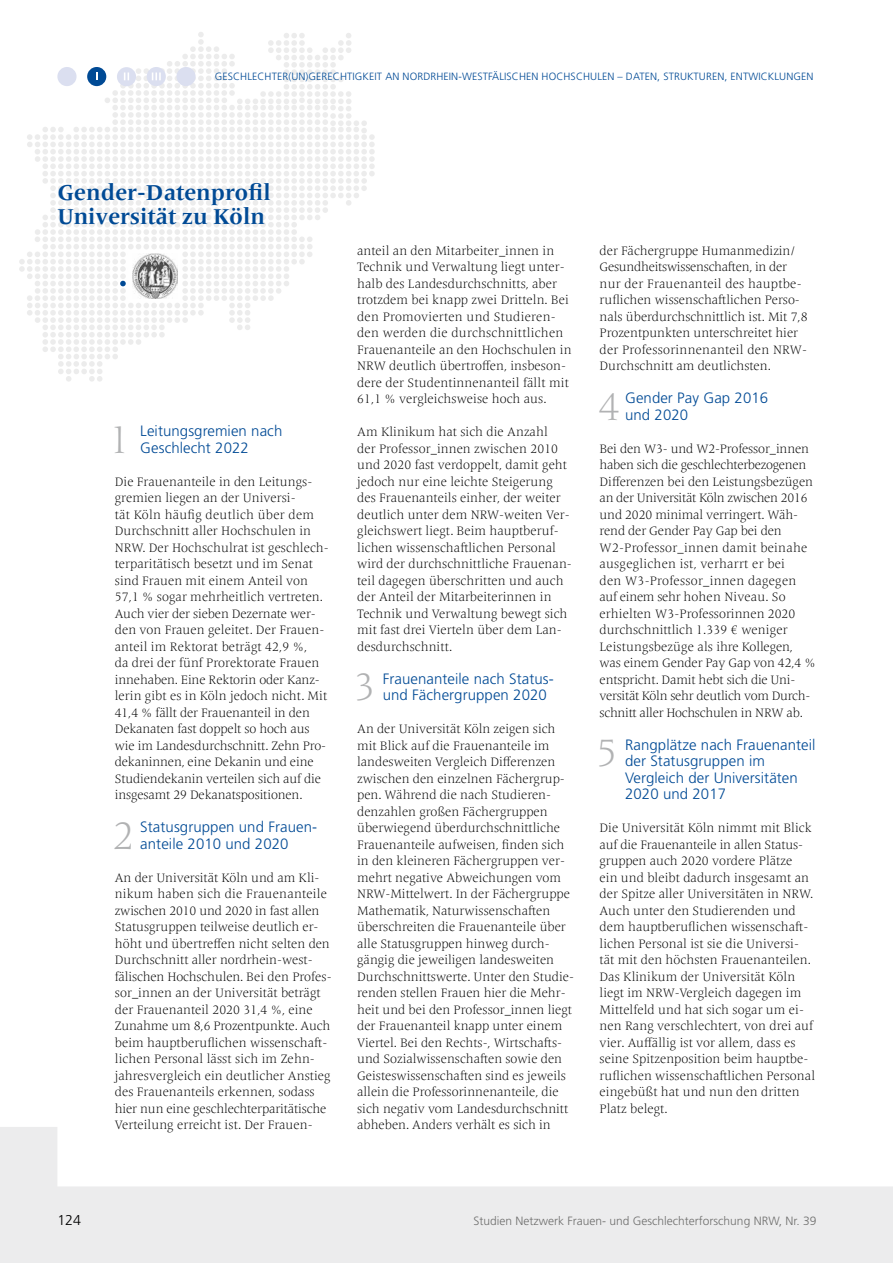
<style>
.page{position:relative;width:893px;height:1263px;background:#fff}
.page>*{position:absolute;margin:0;border:0;box-sizing:border-box;transform-origin:0 0}
.t1{font:300 39.9px "Frutiger Serif LT Pro";color:#b1b2b3}
.t2{font:700 22.5px/24px "Frutiger Serif LT Pro";color:#004a95}
.t3{font:300 15px/16.5px "Frutiger LT Std";letter-spacing:.005em;color:#004a95}
.t4{font:300 14.25px "Frutiger LT Std";color:#000}
.t5{font:300 12.75px/16.5px "Frutiger Serif LT Pro";color:#000}
.t6{font:300 12px "Frutiger LT Std";color:#6f6f6e}
.t7{font:300 10.5px "Frutiger LT Std";letter-spacing:.01em;color:#004a95}
</style>
<div class="page">
<svg style="left:0;top:1127px;width:893px;height:136px;fill:#ececed"></svg>
<svg style="left:19px;top:32px;width:356px;height:350px"></svg>
<p class="t7" style="left:215px;top:71px;width:600px">GESCHLECHTER(UN)GERECHTIGKEIT AN NORDRHEIN-WESTFÄLISCHEN HOCHSCHULEN – DATEN, STRUKTUREN, ENTWICKLUNGEN</p>
<h2 class="t2" style="left:57px;top:180px;width:215px">Gender-Datenprofil<br>Universität zu Köln</h2>
<h1 class="t1" style="left:109px;top:415px;width:23px">1</h1>
<p class="t3" style="left:140px;top:423px;width:144px">Leitungsgremien nach<br>Geschlecht 2022</p>
<p class="t5" style="left:115px;top:473px;width:215px">Die Frauenanteile in den Leitungs&shy;gremien liegen an der Universi-<br>tät Köln häufig deutlich über dem Durchschnitt aller Hochschulen in NRW. Der Hochschulrat ist geschlech&shy;terparitätisch besetzt und im Senat sind Frauen mit einem Anteil von 57,1 % sogar mehrheitlich vertreten.<br>Auch vier der sieben Dezernate wer&shy;den von Frauen geleitet. Der Frauen&shy;anteil im Rektorat beträgt 42,9 %,<br>da drei der fünf Prorektorate Frauen innehaben. Eine Rektorin oder Kanz&shy;lerin gibt es in Köln jedoch nicht. Mit 41,4 % fällt der Frauenanteil in den Dekanaten fast doppelt so hoch aus wie im Landesdurchschnitt. Zehn Pro&shy;dekaninnen, eine Dekanin und eine Studiendekanin verteilen sich auf die insgesamt 29 Dekanatspositionen.</p>
<h1 class="t1" style="left:113px;top:811px;width:23px">2</h1>
<p class="t3" style="left:140px;top:819px;width:178px">Statusgruppen und Frauen&shy;anteile 2010 und 2020</p>
<p class="t5" style="left:115px;top:869px;width:218px">An der Universität Köln und am Kli&shy;nikum haben sich die Frauenanteile zwischen 2010 und 2020 in fast allen Statusgruppen teilweise deutlich er&shy;höht und übertreffen nicht selten den Durchschnitt aller nordrhein-west&shy;fälischen Hochschulen. Bei den Profes&shy;sor_innen an der Universität beträgt der Frauenanteil 2020 31,4 %, eine Zunahme um 8,6 Prozentpunkte. Auch beim hauptberuflichen wissenschaft&shy;lichen Personal lässt sich im Zehn&shy;jahresvergleich ein deutlicher Anstieg des Frauenanteils erkennen, sodass hier nun eine geschlechterparitätische Verteilung erreicht ist. Der Frauen-</p>
<p class="t5" style="left:357px;top:242px;width:216px">anteil an den Mitarbeiter_innen in Technik und Verwaltung liegt unter&shy;halb des Landesdurchschnitts, aber trotzdem bei knapp zwei Dritteln. Bei den Promovierten und Studieren&shy;den werden die durchschnittlichen Frauenanteile an den Hochschulen in NRW deutlich übertroffen, insbeson&shy;dere der Studentinnenanteil fällt mit 61,1 % vergleichsweise hoch aus.</p>
<p class="t5" style="left:357px;top:424px;width:216px">Am Klinikum hat sich die Anzahl<br>der Professor_innen zwischen 2010 und 2020 fast verdoppelt, damit geht jedoch nur eine leichte Steigerung des Frauenanteils einher, der weiter deutlich unter dem NRW-weiten Ver&shy;gleichswert liegt. Beim hauptberuf&shy;lichen wissenschaftlichen Personal wird der durchschnittliche Frauenan&shy;teil dagegen überschritten und auch der Anteil der Mitarbeiterinnen in Technik und Verwaltung bewegt sich mit fast drei Vierteln über dem Lan&shy;desdurchschnitt.</p>
<h1 class="t1" style="left:354px;top:663px;width:23px">3</h1>
<p class="t3" style="left:383px;top:670px;width:173px">Frauenanteile nach Status&shy;und Fächergruppen 2020</p>
<p class="t5" style="left:357px;top:721px;width:218px">An der Universität Köln zeigen sich mit Blick auf die Frauenanteile im landesweiten Vergleich Differenzen zwischen den einzelnen Fächergrup&shy;pen. Während die nach Studieren&shy;denzahlen großen Fächergruppen überwiegend überdurchschnittliche Frauenanteile aufweisen, finden sich in den kleineren Fächergruppen ver&shy;mehrt negative Abweichungen vom NRW-Mittelwert. In der Fächergruppe Mathematik, Naturwissenschaften überschreiten die Frauenanteile über alle Statusgruppen hinweg durch&shy;gängig die jeweiligen landesweiten Durchschnittswerte. Unter den Studie&shy;renden stellen Frauen hier die Mehr&shy;heit und bei den Professor_innen liegt der Frauenanteil knapp unter einem Viertel. Bei den Rechts-, Wirtschafts&shy;und Sozialwissenschaften sowie den Geisteswissenschaften sind es jeweils allein die Professorinnenanteile, die sich negativ vom Landesdurchschnitt abheben. Anders verhält es sich in</p>
<p class="t5" style="left:600px;top:242px;width:210px">der Fächergruppe Humanmedizin/ Gesundheitswissenschaften, in der nur der Frauenanteil des hauptbe&shy;ruflichen wissenschaftlichen Perso&shy;nals überdurchschnittlich ist. Mit 7,8<br>Prozentpunkten unterschreitet hier der Professorinnenanteil den NRW-Durchschnitt am deutlichsten.</p>
<h1 class="t1" style="left:599px;top:382px;width:23px">4</h1>
<p class="t3" style="left:625px;top:390px;width:145px">Gender Pay Gap 2016 und 2020</p>
<p class="t5" style="left:600px;top:440px;width:218px">Bei den W3- und W2-Professor_innen haben sich die geschlechterbezogenen Differenzen bei den Leistungsbezügen an der Universität Köln zwischen 2016 und 2020 minimal verringert. Wäh&shy;rend der Gender Pay Gap bei den W2-Professor_innen damit beinahe ausgeglichen ist, verharrt er bei<br>den W3-Professor_innen dagegen auf einem sehr hohen Niveau. So erhielten W3-Professorinnen 2020 durchschnittlich 1.339 € weniger Leistungsbezüge als ihre Kollegen, was einem Gender Pay Gap von 42,4 % entspricht. Damit hebt sich die Uni&shy;versität Köln sehr deutlich vom Durch&shy;schnitt aller Hochschulen in NRW ab.</p>
<h1 class="t1" style="left:596px;top:729px;width:23px">5</h1>
<p class="t3" style="left:625px;top:736px;width:192px">Rangplätze nach Frauenanteil der Statusgruppen im<br>Vergleich der Universitäten<br>2020 und 2017</p>
<p class="t5" style="left:600px;top:820px;width:217px">Die Universität Köln nimmt mit Blick auf die Frauenanteile in allen Status&shy;gruppen auch 2020 vordere Plätze<br>ein und bleibt dadurch insgesamt an der Spitze aller Universitäten in NRW.<br>Auch unter den Studierenden und dem hauptberuflichen wissenschaft&shy;lichen Personal ist sie die Universi&shy;tät mit den höchsten Frauenanteilen.<br>Das Klinikum der Universität Köln liegt im NRW-Vergleich dagegen im Mittelfeld und hat sich sogar um ei&shy;nen Rang verschlechtert, von drei auf vier. Auffällig ist vor allem, dass es seine Spitzenposition beim hauptbe&shy;ruflichen wissenschaftlichen Personal eingebüßt hat und nun den dritten Platz belegt.</p>
<p class="t4" style="left:57px;top:1212px;width:25px">124</p>
<p class="t6" style="left:474px;top:1214px;width:344px">Studien Netzwerk Frauen- und Geschlechterforschung NRW, Nr. 39</p>
</div>
